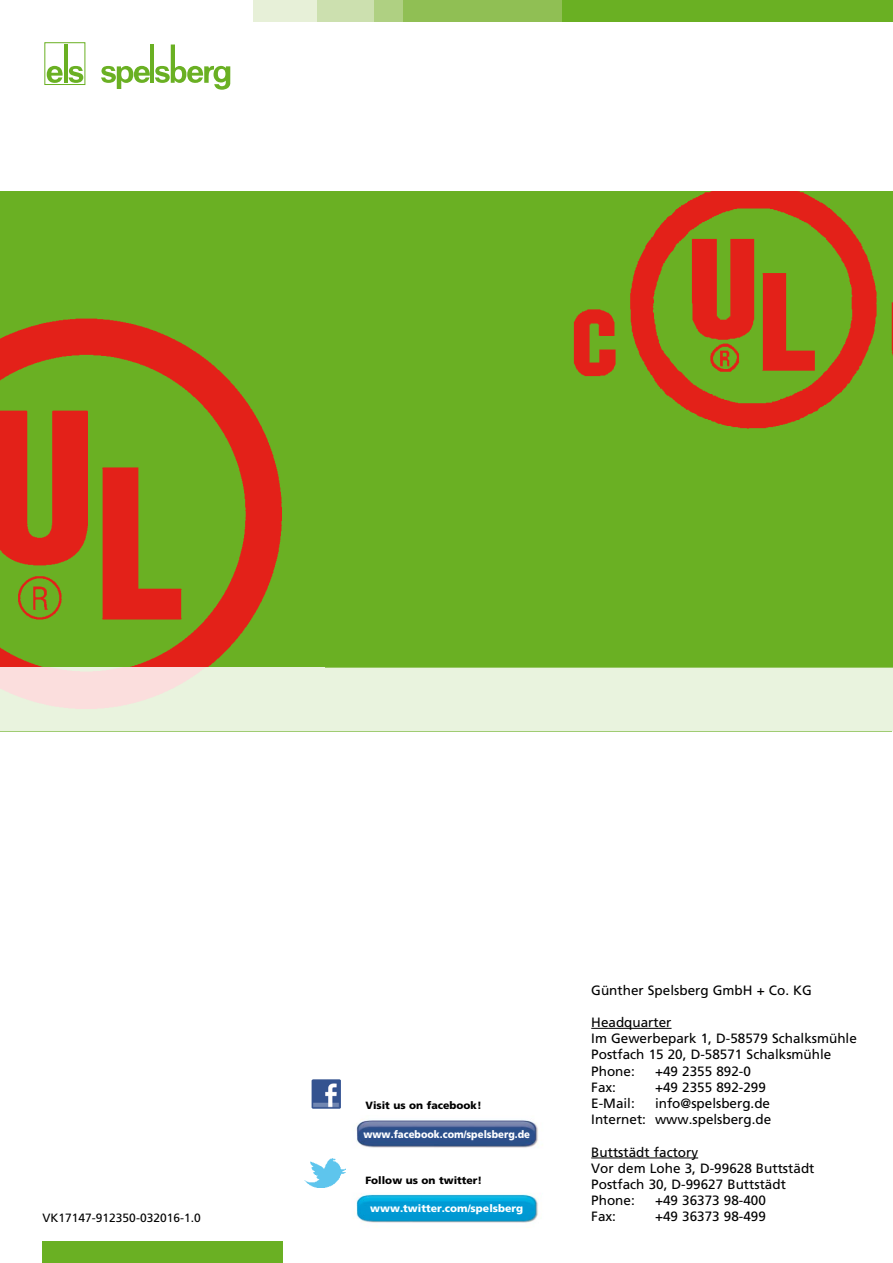
<style>
.page{position:relative;width:893px;height:1263px;background:#fff}
.page>*{position:absolute;margin:0;border:0;box-sizing:border-box;transform-origin:0 0}
.t1{font:13.5px/16.2px "Frutiger";color:#000}
.t2{font:12px "Frutiger";color:#000}
.t3{font:900 10.5px "Frutiger";color:#000}
.t4{font:900 10.5px "Frutiger";color:#fff;scale:.92 1}
.t5{font:900 10.5px "Frutiger";color:#fff}
</style>
<div class="page">
<div style="left:0;top:191px;width:893px;height:540px;background:#6ab023"></div>
<img style="left:0;top:318px;width:325px;height:350px">
<div style="left:561px;top:0;width:332px;height:21px;background:#6ab023"></div>
<div style="left:402px;top:0;width:160px;height:21px;background:#90bf54"></div>
<div style="left:373px;top:0;width:29px;height:21px;background:#afd082"></div>
<div style="left:317px;top:0;width:57px;height:21px;background:#cce0af"></div>
<div style="left:253px;top:0;width:64px;height:21px;background:#e7f0d8"></div>
<div style="left:43px;top:1242px;width:240px;height:21px;background:#6ab023"></div>
<hr style="left:64px;top:45px;width:4px;height:38px;background:#6ab023">
<svg style="left:101px;top:45px;width:129px;height:45px"></svg>
<svg style="left:69px;top:66px;width:14px;height:17px"></svg>
<svg style="left:47px;top:66px;width:16px;height:17px"></svg>
<div style="left:0;top:668px;width:893px;height:63px;background:#e9f3de"></div>
<img style="left:0;top:668px;width:325px;height:53px">
<img style="left:573px;top:191px;width:320px;height:238px">
<img style="left:356px;top:1120px;width:182px;height:28px">
<img style="left:304px;top:1159px;width:41px;height:28px">
<img style="left:312px;top:1079px;width:29px;height:30px">
<img style="left:344px;top:1186px;width:194px;height:37px">
<hr style="left:591px;top:1028px;width:80px;height:1px;background:#000">
<hr style="left:591px;top:1157px;width:107px;height:1px;background:#000">
<p class="t2" style="left:43px;top:1210px;width:160px">VK17147-912350-032016-1.0</p>
<p class="t3" style="left:365px;top:1099px;width:118px">Visit us on facebook!</p>
<p class="t4" style="left:363px;top:1127px;width:183px">www.facebook.com/spelsberg.de</p>
<p class="t3" style="left:365px;top:1173px;width:118px">Follow us on twitter!</p>
<p class="t5" style="left:370px;top:1202px;width:154px">www.twitter.com/spelsberg</p>
<p class="t1" style="left:591px;top:982px;width:222px">Günther Spelsberg GmbH + Co. KG</p>
<p class="t1" style="left:591px;top:1014px;width:267px">Headquarter<br>Im Gewerbepark 1, D-58579 Schalksmühle<br>Postfach 15 20, D-58571 Schalksmühle<br>Phone:</p>
<p class="t1" style="left:655px;top:1063px;width:97px">+49 2355 892-0</p>
<p class="t1" style="left:591px;top:1079px;width:26px">Fax:</p>
<p class="t1" style="left:655px;top:1079px;width:112px">+49 2355 892-299</p>
<p class="t1" style="left:591px;top:1095px;width:45px">E-Mail:</p>
<p class="t1" style="left:591px;top:1095px;width:182px;text-align:right">info@spelsberg.de<br>Internet: www.spelsberg.de</p>
<p class="t1" style="left:591px;top:1144px;width:225px">Buttstädt factory<br>Vor dem Lohe 3, D-99628 Buttstädt<br>Postfach 30, D-99627 Buttstädt<br>Phone:</p>
<p class="t1" style="left:655px;top:1192px;width:112px">+49 36373 98-400</p>
<p class="t1" style="left:591px;top:1209px;width:26px">Fax:</p>
<p class="t1" style="left:655px;top:1209px;width:112px">+49 36373 98-499</p>
</div>
